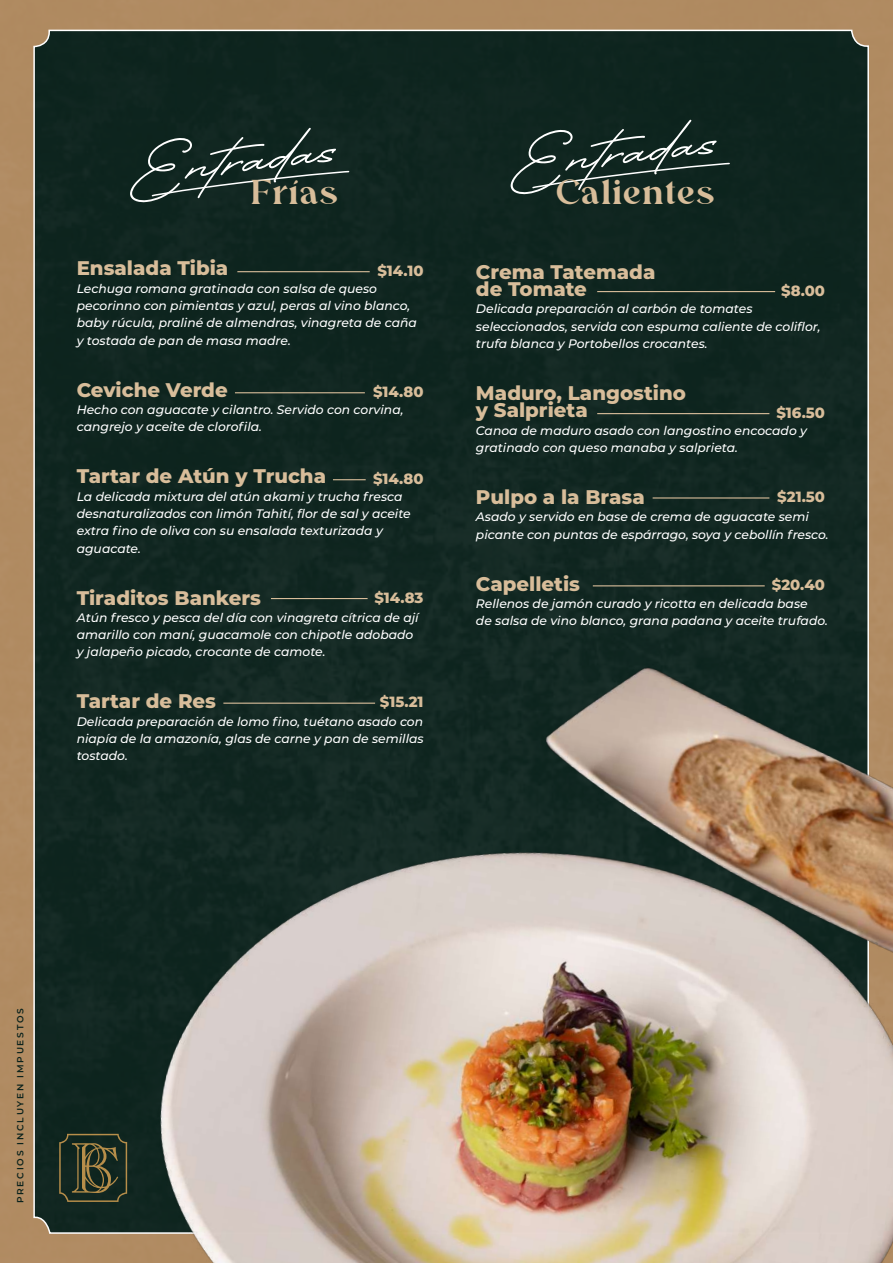
<style>
.page{position:relative;width:893px;height:1263px;background:#fff}
.page>*{position:absolute;margin:0;border:0;box-sizing:border-box;transform-origin:0 0}
.t1{font:64.95px "Bellarina";color:#fff}
.t2{font:600 34.35px "Regis";color:#d8bd9a}
.t3{font:800 19.8px/17.2px "Montserrat";color:#d8bd9a}
.t4{font:800 14.85px "Montserrat";color:#d8bd9a}
.t5{font:italic 500 12.3px/17.2px "Montserrat";color:#fff}
.t6{font:600 9px "Montserrat";letter-spacing:.2em;color:#0b221c}
</style>
<div class="page">
<img style="left:0;top:0;width:893px;height:1263px">
<svg style="left:59px;top:1134px;width:31px;height:68px;background:#393f2a"></svg>
<img style="left:90px;top:616px;width:803px;height:647px">
<svg style="left:151px;top:170px;width:199px;height:27px;background:#1e322d"></svg>
<svg style="left:531px;top:162px;width:200px;height:27px;background:#1c312b"></svg>
<hr style="left:237px;top:271px;width:133px;height:1px;background:#d8bd9a">
<hr style="left:597px;top:291px;width:178px;height:1px;background:#d8bd9a">
<hr style="left:597px;top:413px;width:172px;height:1px;background:#d8bd9a">
<hr style="left:653px;top:497px;width:116px;height:1px;background:#d8bd9a">
<hr style="left:593px;top:585px;width:172px;height:1px;background:#d8bd9a">
<hr style="left:235px;top:392px;width:130px;height:1px;background:#d8bd9a">
<hr style="left:333px;top:479px;width:33px;height:1px;background:#d8bd9a">
<hr style="left:271px;top:598px;width:97px;height:1px;background:#d8bd9a">
<hr style="left:223px;top:703px;width:152px;height:1px;background:#d8bd9a">
<h1 class="t1" style="left:121px;top:128px;width:211px;rotate:-7deg">Entradas</h1>
<h2 class="t2" style="left:251px;top:173px;width:89px">Frías</h2>
<h3 class="t3" style="left:77px;top:259px;width:153px">Ensalada Tibia</h3>
<p class="t5" style="left:77px;top:279px;width:342px">Lechuga romana gratinada con salsa de queso pecorinno con pimientas y azul, peras al vino blanco, baby rúcula, praliné de almendras, vinagreta de caña y tostada de pan de masa madre.</p>
<h3 class="t3" style="left:77px;top:380px;width:152px">Ceviche Verde</h3>
<p class="t5" style="left:77px;top:400px;width:328px">Hecho con aguacate y cilantro. Servido con corvina, cangrejo y aceite de clorofila.</p>
<h3 class="t3" style="left:77px;top:466px;width:251px">Tartar de Atún y Trucha</h3>
<p class="t5" style="left:77px;top:487px;width:336px">La delicada mixtura del atún akami y trucha fresca desnaturalizados con limón Tahití, flor de sal y aceite extra fino de oliva con su ensalada texturizada y aguacate.</p>
<h3 class="t3" style="left:77px;top:588px;width:186px">Tiraditos Bankers</h3>
<p class="t5" style="left:77px;top:608px;width:343px">Atún fresco y pesca del día con vinagreta cítrica de ají amarillo con maní, guacamole con chipotle adobado y jalapeño picado, crocante de camote.</p>
<h3 class="t3" style="left:77px;top:692px;width:141px">Tartar de Res</h3>
<p class="t5" style="left:77px;top:712px;width:349px;text-align:justify">Delicada preparación de lomo fino, tuétano asado con niapía de la amazonía, glas de carne y pan de semillas tostado.</p>
<p class="t4" style="left:377px;top:260px;width:48px">$14.10</p>
<p class="t4" style="left:373px;top:381px;width:52px">$14.80</p>
<p class="t4" style="left:373px;top:468px;width:52px">$14.80</p>
<p class="t4" style="left:374px;top:586px;width:51px">$14.83</p>
<p class="t4" style="left:380px;top:691px;width:45px">$15.21</p>
<h1 class="t1" style="left:502px;top:120px;width:211px;rotate:-7deg">Entradas</h1>
<h2 class="t2" style="left:556px;top:173px;width:161px">Calientes</h2>
<h3 class="t3" style="left:476px;top:262px;width:181px">Crema Tatemada de Tomate</h3>
<p class="t5" style="left:476px;top:300px;width:346px">Delicada preparación al carbón de tomates seleccionados, servida con espuma caliente de coliflor, trufa blanca y Portobellos crocantes.</p>
<h3 class="t3" style="left:476px;top:383px;width:212px">Maduro, Langostino y Salprieta</h3>
<p class="t5" style="left:476px;top:421px;width:333px">Canoa de maduro asado con langostino encocado y gratinado con queso manaba y salprieta.</p>
<h3 class="t3" style="left:476px;top:487px;width:170px">Pulpo a la Brasa</h3>
<p class="t5" style="left:476px;top:508px;width:354px">Asado y servido en base de crema de aguacate semi picante con puntas de espárrago, soya y cebollín fresco.</p>
<h3 class="t3" style="left:476px;top:574px;width:106px">Capelletis</h3>
<p class="t5" style="left:476px;top:594px;width:353px">Rellenos de jamón curado y ricotta en delicada base<br>de salsa de vino blanco, grana padana y aceite trufado.</p>
<p class="t4" style="left:781px;top:279px;width:45px">$8.00</p>
<p class="t4" style="left:776px;top:401px;width:50px">$16.50</p>
<p class="t4" style="left:777px;top:486px;width:49px">$21.50</p>
<p class="t4" style="left:772px;top:574px;width:55px">$20.40</p>
<p class="t6" style="left:14px;top:1203px;width:197px;rotate:-90deg">PRECIOS INCLUYEN IMPUESTOS</p>
</div>
